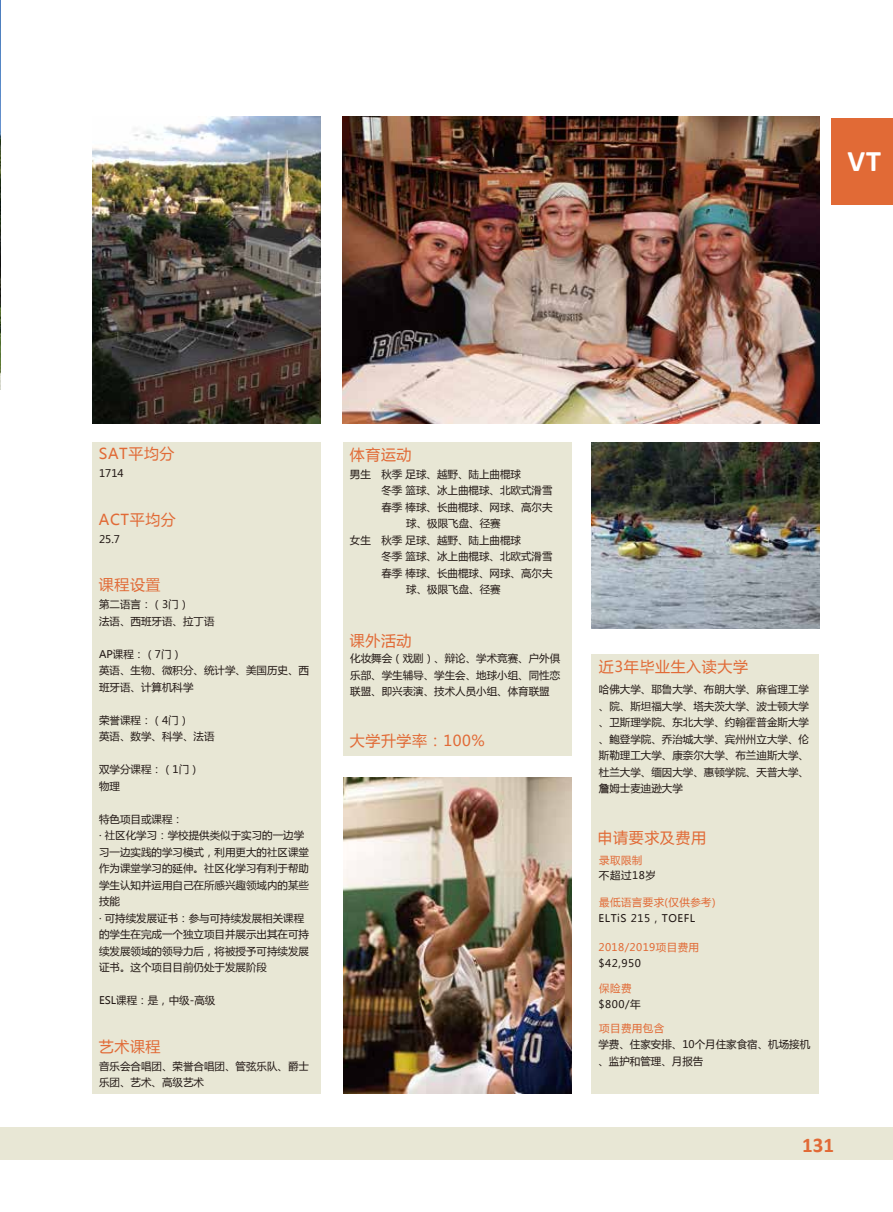
<style>
.page{position:relative;width:893px;height:1212px;background:#fff}
.page>*{position:absolute;margin:0;border:0;box-sizing:border-box;transform-origin:0 0}
.t1{font:700 30px "Calibri";color:#fff}
.t2{font:700 21px "Calibri";color:#e16a36}
.t3{font:15px "Microsoft Ya Hei";letter-spacing:.04em;color:#e16a36}
.t4{font:10.5px/16.5px "Microsoft Ya Hei";color:#221815}
.t5{font:10.5px "Microsoft Ya Hei";letter-spacing:.04em;color:#e16a36}
.t6{font:10.5px "Microsoft Ya Hei";letter-spacing:.05em;color:#221815}
</style>
<div class="page">
<img style="left:343px;top:777px;width:228px;height:316px">
<div style="left:591px;top:654px;width:228px;height:439px;background:#e8e7d5"></div>
<div style="left:343px;top:443px;width:228px;height:313px;background:#e8e7d5"></div>
<div style="left:92px;top:442px;width:228px;height:651px;background:#e8e7d5"></div>
<img style="left:0;top:0;width:1px;height:389px">
<div style="left:0;top:1127px;width:893px;height:32px;background:#e8e7d5"></div>
<div style="left:832px;top:119px;width:61px;height:86px;background:#e16a36"></div>
<img style="left:343px;top:116px;width:476px;height:307px">
<img style="left:591px;top:443px;width:228px;height:186px">
<img style="left:93px;top:116px;width:227px;height:307px">
<h1 class="t1" style="left:847px;top:140px;width:35px">VT</h1>
<h3 class="t3" style="left:99px;top:444px;width:77px">SAT平均分</h3>
<p class="t4" style="left:99px;top:465px;width:26px">1714</p>
<h3 class="t3" style="left:99px;top:509px;width:79px">ACT平均分</h3>
<p class="t4" style="left:99px;top:530px;width:22px">25.7</p>
<h3 class="t3" style="left:99px;top:575px;width:63px">课程设置</h3>
<p class="t4" style="left:99px;top:596px;width:117px">第二语言：（3门）<br>法语、西班牙语、拉丁语</p>
<p class="t4" style="left:99px;top:645px;width:212px">AP课程：（7门）<br>英语、生物、微积分、统计学、美国历史、西班牙语、计算机科学</p>
<p class="t4" style="left:99px;top:711px;width:117px">荣誉课程：（4门）<br>英语、数学、科学、法语</p>
<p class="t4" style="left:99px;top:761px;width:102px">双学分课程：（1门）物理</p>
<p class="t4" style="left:99px;top:810px;width:212px">特色项目或课程：<br>· 社区化学习：学校提供类似于实习的一边学习一边实践的学习模式，利用更大的社区课堂作为课堂学习的延伸。社区化学习有利于帮助学生认知并运用自己在所感兴趣领域内的某些技能<br>· 可持续发展证书：参与可持续发展相关课程的学生在完成一个独立项目并展示出其在可持续发展领域的领导力后，将被授予可持续发展证书。这个项目目前仍处于发展阶段</p>
<p class="t4" style="left:99px;top:992px;width:118px">ESL课程：是，中级-高级</p>
<h3 class="t3" style="left:99px;top:1036px;width:63px">艺术课程</h3>
<p class="t4" style="left:99px;top:1057px;width:212px">音乐会合唱团、荣誉合唱团、管弦乐队、爵士乐团、艺术、高级艺术</p>
<h3 class="t3" style="left:350px;top:445px;width:63px">体育运动</h3>
<p class="t4" style="left:350px;top:465px;width:22px">男生</p>
<p class="t4" style="left:350px;top:531px;width:22px">女生</p>
<p class="t4" style="left:381px;top:465px;width:141px">秋季 足球、越野、陆上曲棍球</p>
<p class="t4" style="left:381px;top:482px;width:173px">冬季 篮球、冰上曲棍球、北欧式滑雪</p>
<p class="t4" style="left:381px;top:498px;width:173px">春季 棒球、长曲棍球、网球、高尔夫</p>
<p class="t4" style="left:406px;top:515px;width:96px">球、极限飞盘、径赛</p>
<p class="t4" style="left:381px;top:531px;width:141px">秋季 足球、越野、陆上曲棍球</p>
<p class="t4" style="left:381px;top:548px;width:173px">冬季 篮球、冰上曲棍球、北欧式滑雪</p>
<p class="t4" style="left:381px;top:564px;width:173px">春季 棒球、长曲棍球、网球、高尔夫</p>
<p class="t4" style="left:406px;top:581px;width:96px">球、极限飞盘、径赛</p>
<h3 class="t3" style="left:350px;top:630px;width:63px">课外活动</h3>
<p class="t4" style="left:350px;top:650px;width:211px;text-align:justify">化妆舞会（戏剧）、辩论、学术竞赛、户外俱乐部、学生辅导、学生会、地球小组、同性恋联盟、即兴表演、技术人员小组、体育联盟</p>
<h3 class="t3" style="left:350px;top:730px;width:136px">大学升学率：100%</h3>
<h3 class="t3" style="left:599px;top:657px;width:151px">近3年毕业生入读大学</h3>
<p class="t4" style="left:599px;top:681px;width:211px;text-align:justify">哈佛大学、耶鲁大学、布朗大学、麻省理工学、院、斯坦福大学、塔夫茨大学、波士顿大学、卫斯理学院、东北大学、约翰霍普金斯大学、鲍登学院、乔治城大学、宾州州立大学、伦斯勒理工大学、康奈尔大学、布兰迪斯大学、杜兰大学、缅因大学、惠顿学院、天普大学、詹姆士麦迪逊大学</p>
<h3 class="t3" style="left:598px;top:827px;width:110px">申请要求及费用</h3>
<p class="t5" style="left:599px;top:853px;width:45px">录取限制</p>
<p class="t5" style="left:599px;top:895px;width:118px">最低语言要求(仅供参考)</p>
<p class="t6" style="left:598px;top:911px;width:98px">ELTiS 215，TOEFL</p>
<p class="t5" style="left:598px;top:940px;width:102px">2018/2019项目费用</p>
<p class="t4" style="left:598px;top:955px;width:44px">$42,950</p>
<p class="t5" style="left:599px;top:981px;width:34px">保险费</p>
<p class="t4" style="left:598px;top:996px;width:44px">$800/年</p>
<p class="t5" style="left:599px;top:1021px;width:67px">项目费用包含</p>
<p class="t4" style="left:599px;top:867px;width:58px">不超过18岁</p>
<p class="t4" style="left:598px;top:1036px;width:213px">学费、住家安排、10个月住家食宿、机场接机、监护和管理、月报告</p>
<h2 class="t2" style="left:802px;top:1130px;width:33px">131</h2>
</div>
